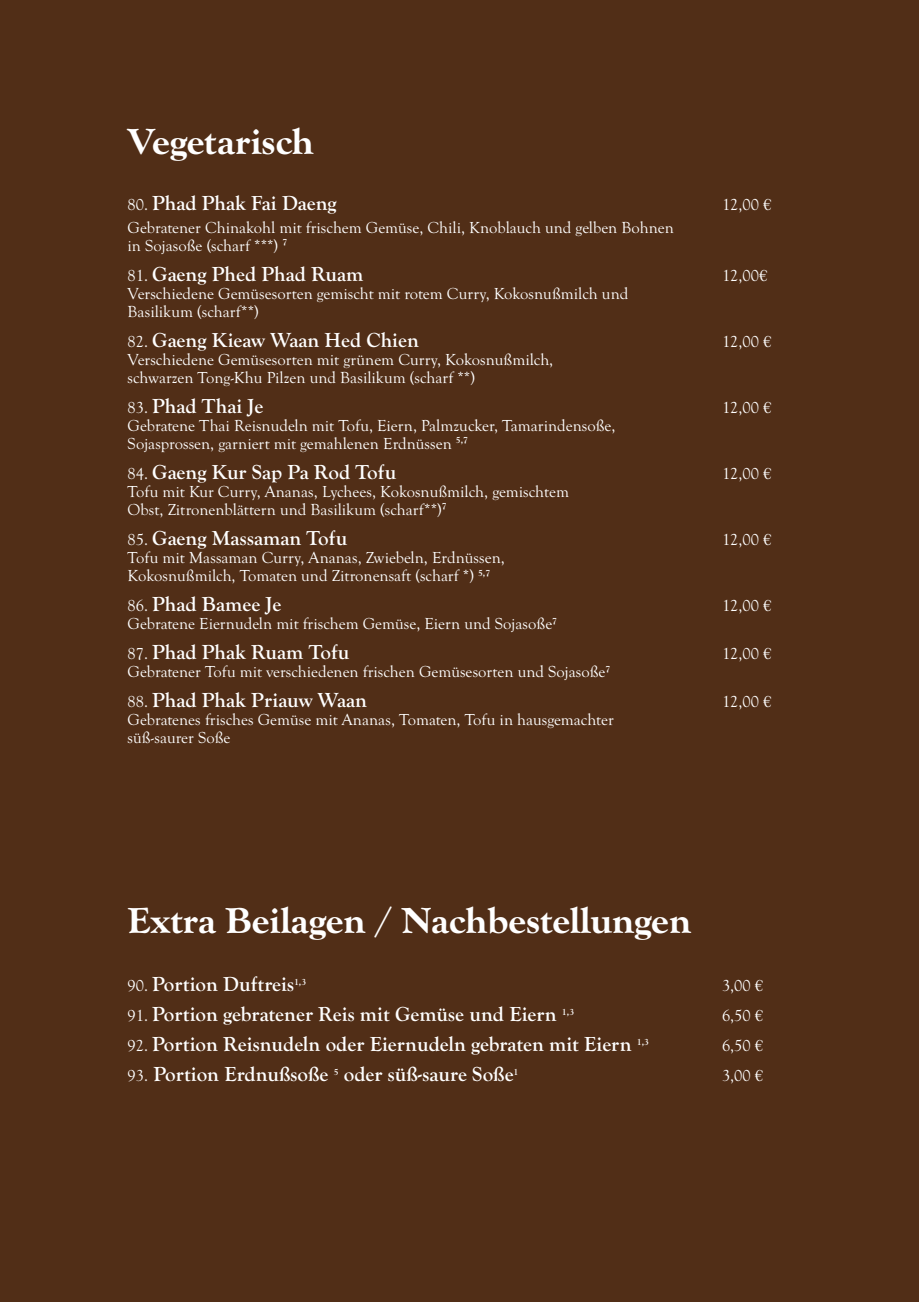
<style>
.page{position:relative;width:919px;height:1302px;background:#fff}
.page>*{position:absolute;margin:0;border:0;box-sizing:border-box;transform-origin:0 0}
.t1{font:700 expanded 37.5px "Goudy Old Sty";color:#fff}
.t2{font:700 21px "Goudy Old Sty";color:#fff}
.t3{font:16.5px/18px "Goudy Old Sty";color:#fff}
.s1{font-weight:400;font-size:16.5px}
</style>
<div class="page">
<div style="left:0;top:0;width:918px;height:1301px;background:#512e17"></div>
<h1 class="t1" style="left:128px;top:121px;width:188px">Vegetarisch</h1>
<p class="t2" style="left:128px;top:192px;width:210px"><span class="s1">80.</span> Phad Phak Fai Daeng</p>
<p class="t3" style="left:722px;top:196px;width:51px">12,00 €</p>
<p class="t3" style="left:128px;top:219px;width:547px">Gebratener Chinakohl mit frischem Gemüse, Chili, Knoblauch und gelben Bohnen in Sojasoße (scharf ***) <sup>7</sup></p>
<p class="t2" style="left:128px;top:262px;width:237px"><span class="s1">81.</span> Gaeng Phed Phad Ruam</p>
<p class="t3" style="left:722px;top:267px;width:47px">12,00€</p>
<p class="t3" style="left:128px;top:285px;width:502px">Verschiedene Gemüsesorten gemischt mit rotem Curry, Kokosnußmilch und<br>Basilikum (scharf**)</p>
<p class="t2" style="left:128px;top:328px;width:293px"><span class="s1">82.</span> Gaeng Kieaw Waan Hed Chien</p>
<p class="t3" style="left:722px;top:333px;width:51px">12,00 €</p>
<p class="t3" style="left:128px;top:351px;width:427px">Verschiedene Gemüsesorten mit grünem Curry, Kokosnußmilch, schwarzen Tong-Khu Pilzen und Basilikum (scharf **)</p>
<p class="t2" style="left:128px;top:394px;width:137px"><span class="s1">83.</span> Phad Thai Je</p>
<p class="t3" style="left:722px;top:399px;width:51px">12,00 €</p>
<p class="t3" style="left:128px;top:417px;width:489px">Gebratene Thai Reisnudeln mit Tofu, Eiern, Palmzucker, Tamarindensoße,<br>Sojasprossen, garniert mit gemahlenen Erdnüssen <sup>5,7</sup></p>
<p class="t2" style="left:128px;top:460px;width:270px"><span class="s1">84.</span> Gaeng Kur Sap Pa Rod Tofu</p>
<p class="t3" style="left:722px;top:465px;width:51px">12,00 €</p>
<p class="t3" style="left:128px;top:483px;width:443px">Tofu mit Kur Curry, Ananas, Lychees, Kokosnußmilch, gemischtem<br>Obst, Zitronenblättern und Basilikum (scharf**)<sup>7</sup></p>
<p class="t2" style="left:128px;top:526px;width:221px"><span class="s1">85.</span> Gaeng Massaman Tofu</p>
<p class="t3" style="left:722px;top:531px;width:51px">12,00 €</p>
<p class="t3" style="left:128px;top:549px;width:378px">Tofu mit Massaman Curry, Ananas, Zwiebeln, Erdnüssen,<br>Kokosnußmilch, Tomaten und Zitronensaft (scharf *) <sup>5,7</sup></p>
<p class="t2" style="left:128px;top:592px;width:155px"><span class="s1">86.</span> Phad Bamee Je</p>
<p class="t3" style="left:722px;top:597px;width:51px">12,00 €</p>
<p class="t3" style="left:128px;top:615px;width:431px">Gebratene Eiernudeln mit frischem Gemüse, Eiern und Sojasoße<sup>7</sup></p>
<p class="t2" style="left:128px;top:640px;width:223px"><span class="s1">87.</span> Phad Phak Ruam Tofu</p>
<p class="t3" style="left:722px;top:645px;width:51px">12,00 €</p>
<p class="t3" style="left:128px;top:663px;width:484px">Gebratener Tofu mit verschiedenen frischen Gemüsesorten und Sojasoße<sup>7</sup></p>
<p class="t2" style="left:128px;top:688px;width:241px"><span class="s1">88.</span> Phad Phak Priauw Waan</p>
<p class="t3" style="left:722px;top:693px;width:51px">12,00 €</p>
<p class="t3" style="left:128px;top:711px;width:487px">Gebratenes frisches Gemüse mit Ananas, Tomaten, Tofu in hausgemachter süß-saurer Soße</p>
<h1 class="t1" style="left:128px;top:899px;width:565px">Extra Beilagen / Nachbestellungen</h1>
<p class="t2" style="left:128px;top:971px;width:180px"><span class="s1">90.</span> Portion Duftreis<sup>1,3</sup></p>
<p class="t3" style="left:722px;top:976px;width:43px">3,00 €</p>
<p class="t2" style="left:128px;top:1001px;width:448px"><span class="s1">91.</span> Portion gebratener Reis mit Gemüse und Eiern <sup>1,3</sup></p>
<p class="t3" style="left:722px;top:1006px;width:43px">6,50 €</p>
<p class="t2" style="left:128px;top:1031px;width:523px"><span class="s1">92.</span> Portion Reisnudeln oder Eiernudeln gebraten mit Eiern <sup>1,3</sup></p>
<p class="t3" style="left:722px;top:1036px;width:43px">6,50 €</p>
<p class="t2" style="left:128px;top:1061px;width:392px"><span class="s1">93.</span> Portion Erdnußsoße <sup>5</sup> oder süß-saure Soße<sup>1</sup></p>
<p class="t3" style="left:722px;top:1066px;width:43px">3,00 €</p>
</div>
